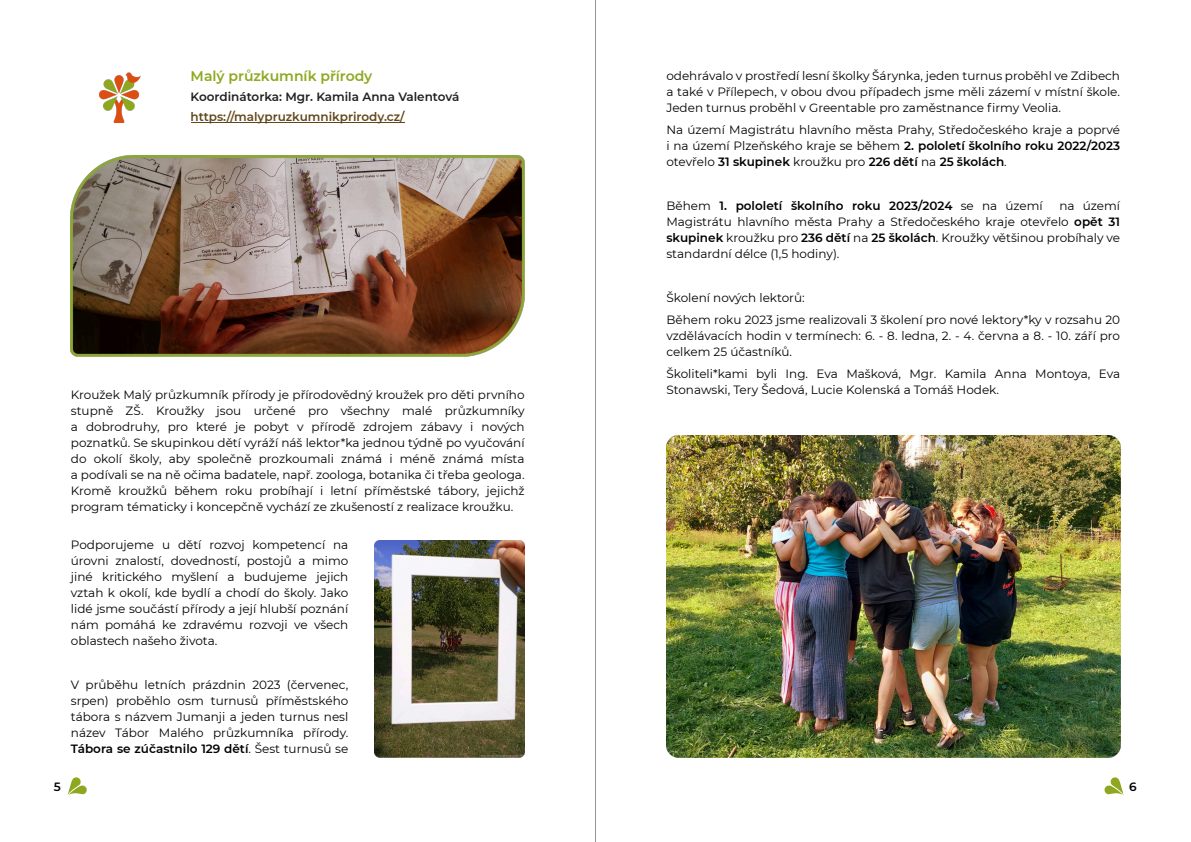
<style>
.page{position:relative;width:1191px;height:842px;background:#fff}
.page>*{position:absolute;margin:0;border:0;box-sizing:border-box;transform-origin:0 0}
.t1{font:600 14px "Montserrat";color:#8da81f}
.t2{font:12px "Montserrat";color:#000}
.t3{font:600 12px "Montserrat";color:#000}
.t4{font:600 12px "Montserrat";color:#231f20}
.t5{font:600 12px "Montserrat";color:#624719}
.s1{font-weight:400}
.s2{font-weight:600}
</style>
<div class="page">
<svg style="left:1104px;top:777px;width:19px;height:18px"></svg>
<svg style="left:68px;top:777px;width:19px;height:18px"></svg>
<svg style="left:595px;top:0;width:1px;height:842px"></svg>
<hr style="left:191px;top:122px;width:213px;height:1px;background:#624719">
<img style="left:71px;top:156px;width:453px;height:200px">
<img style="left:99px;top:73px;width:41px;height:49px">
<img style="left:374px;top:540px;width:150px;height:217px">
<img style="left:666px;top:436px;width:454px;height:321px">
<p class="t1" style="left:191px;top:68px;width:183px">Malý průzkumník přírody</p>
<p class="t4" style="left:191px;top:90px;width:270px">Koordinátorka: Mgr. Kamila Anna Valentová</p>
<p class="t5" style="left:191px;top:110px;width:215px">https://malypruzkumnikprirody.cz/</p>
<p class="t2" style="left:71px;top:388px;width:455px">Kroužek Malý průzkumník přírody je přírodovědný kroužek pro děti prvního</p>
<p class="t2" style="left:71px;top:404px;width:455px">stupně ZŠ. Kroužky jsou určené pro všechny malé průzkumníky</p>
<p class="t2" style="left:71px;top:420px;width:455px">a dobrodruhy, pro které je pobyt v přírodě zdrojem zábavy i nových</p>
<p class="t2" style="left:71px;top:436px;width:455px">poznatků. Se skupinkou dětí vyráží náš lektor*ka jednou týdně po vyučování</p>
<p class="t2" style="left:71px;top:452px;width:455px">do okolí školy, aby společně prozkoumali známá i méně známá místa</p>
<p class="t2" style="left:71px;top:468px;width:455px">a podívali se na ně očima badatele, např. zoologa, botanika či třeba geologa.</p>
<p class="t2" style="left:71px;top:484px;width:455px">Kromě kroužků během roku probíhají i letní příměstské tábory, jejichž</p>
<p class="t2" style="left:71px;top:500px;width:444px">program tématicky i koncepčně vychází ze zkušeností z realizace kroužku.</p>
<p class="t2" style="left:71px;top:538px;width:279px">Podporujeme u dětí rozvoj kompetencí na</p>
<p class="t2" style="left:71px;top:554px;width:279px">úrovni znalostí, dovedností, postojů a mimo</p>
<p class="t2" style="left:71px;top:570px;width:279px">jiné kritického myšlení a budujeme jejich</p>
<p class="t2" style="left:71px;top:586px;width:279px">vztah k okolí, kde bydlí a chodí do školy. Jako</p>
<p class="t2" style="left:71px;top:602px;width:279px">lidé jsme součástí přírody a její hlubší poznání</p>
<p class="t2" style="left:71px;top:618px;width:279px">nám pomáhá ke zdravému rozvoji ve všech</p>
<p class="t2" style="left:71px;top:634px;width:148px">oblastech našeho života.</p>
<p class="t2" style="left:71px;top:678px;width:279px">V průběhu letních prázdnin 2023 (červenec,</p>
<p class="t2" style="left:71px;top:694px;width:279px">srpen) proběhlo osm turnusů příměstského</p>
<p class="t2" style="left:71px;top:710px;width:279px">tábora s názvem Jumanji a jeden turnus nesl</p>
<p class="t2" style="left:71px;top:726px;width:279px">název Tábor Malého průzkumníka přírody.</p>
<p class="t3" style="left:71px;top:742px;width:279px">Tábora se zúčastnilo 129 dětí<span class="s1">. Šest turnusů se</span></p>
<p class="t2" style="left:666px;top:68px;width:455px">odehrávalo v prostředí lesní školky Šárynka, jeden turnus proběhl ve Zdibech</p>
<p class="t2" style="left:666px;top:84px;width:455px">a také v Přílepech, v obou dvou případech jsme měli zázemí v místní škole.</p>
<p class="t2" style="left:666px;top:100px;width:396px">Jeden turnus proběhl v Greentable pro zaměstnance firmy Veolia.</p>
<p class="t2" style="left:666px;top:122px;width:455px">Na území Magistrátu hlavního města Prahy, Středočeského kraje a poprvé</p>
<p class="t3" style="left:666px;top:138px;width:455px"><span class="s1">i na území Plzeňského kraje se během</span> 2. pololetí školního roku 2022/2023</p>
<p class="t3" style="left:666px;top:154px;width:342px"><span class="s1">otevřelo</span> 31 skupinek <span class="s1">kroužku pro</span> 226 dětí <span class="s1">na</span> 25 školách<span class="s1">.</span></p>
<p class="t2" style="left:666px;top:198px;width:46px">Během</p>
<p class="t3" style="left:719px;top:198px;width:234px">1. pololetí školního roku 2023/2024</p>
<p class="t2" style="left:960px;top:198px;width:84px">se na území</p>
<p class="t2" style="left:1059px;top:198px;width:62px">na území</p>
<p class="t2" style="left:666px;top:214px;width:404px">Magistrátu hlavního města Prahy a Středočeského kraje otevřelo</p>
<p class="t3" style="left:1074px;top:214px;width:47px">opět 31</p>
<p class="t2" style="left:666px;top:230px;width:455px"><span class="s2">skupinek</span> kroužku pro <span class="s2">236 dětí</span> na <span class="s2">25 školách</span>. Kroužky většinou probíhaly ve</p>
<p class="t2" style="left:666px;top:246px;width:175px">standardní délce (1,5 hodiny).</p>
<p class="t2" style="left:666px;top:290px;width:140px">Školení nových lektorů:</p>
<p class="t2" style="left:666px;top:312px;width:455px">Během roku 2023 jsme realizovali 3 školení pro nové lektory*ky v rozsahu 20</p>
<p class="t2" style="left:666px;top:328px;width:455px">vzdělávacích hodin v termínech: 6. - 8. ledna, 2. - 4. června a 8. - 10. září pro</p>
<p class="t2" style="left:666px;top:344px;width:127px">celkem 25 účastníků.</p>
<p class="t2" style="left:666px;top:366px;width:455px">Školiteli*kami byli Ing. Eva Mašková, Mgr. Kamila Anna Montoya, Eva</p>
<p class="t2" style="left:666px;top:382px;width:334px">Stonawski, Tery Šedová, Lucie Kolenská a Tomáš Hodek.</p>
<p class="t3" style="left:54px;top:780px;width:9px">5</p>
<p class="t3" style="left:1129px;top:780px;width:9px">6</p>
</div>
